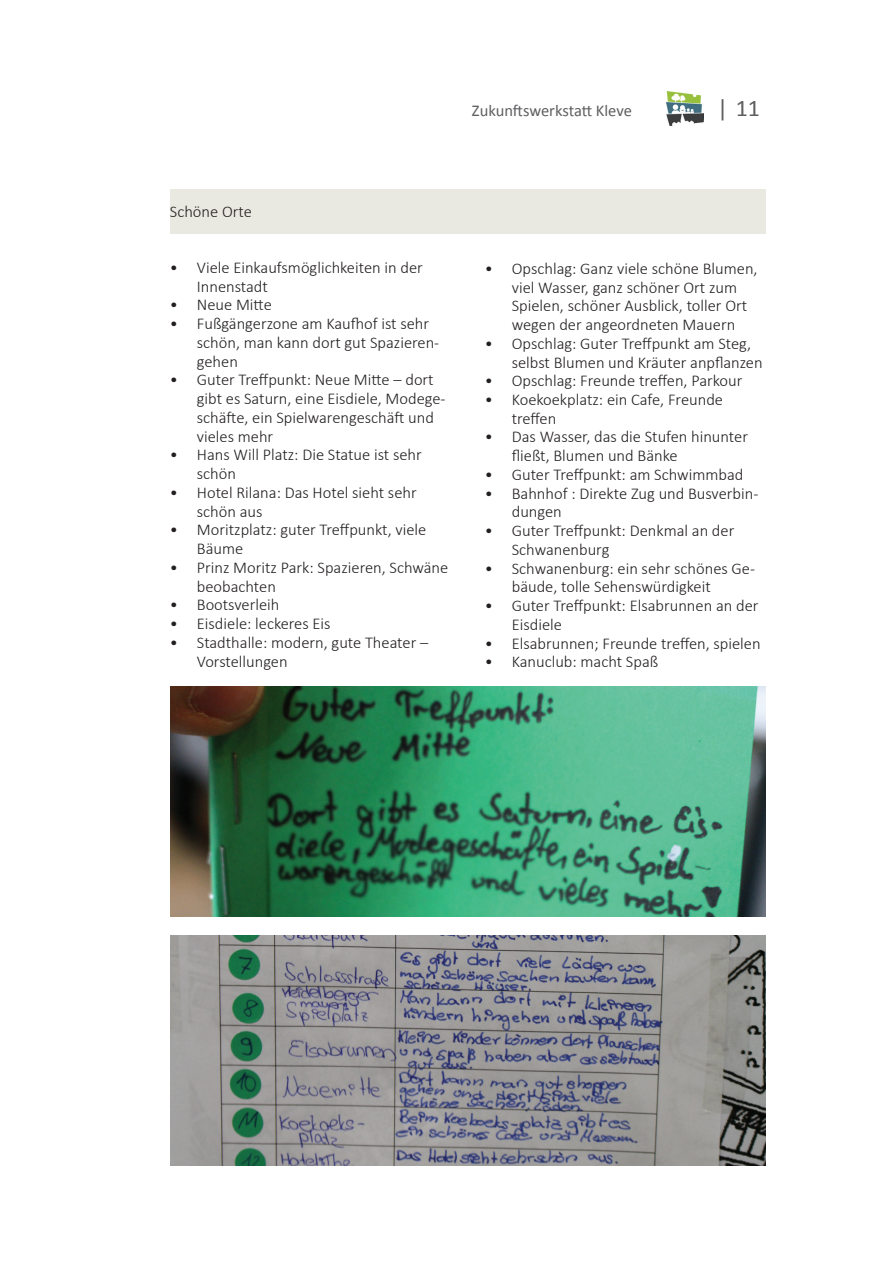
<style>
.page{position:relative;width:893px;height:1263px;background:#fff}
.page>*{position:absolute;margin:0;border:0;box-sizing:border-box;transform-origin:0 0}
.t1{font:24px "Calibri";color:#5f5f62}
.t2{font:300 16.5px/18.8px "Calibri";color:#231f20}
.t3{font:16.5px "Calibri";letter-spacing:-.005em;color:#5f5f62}
</style>
<div class="page">
<img style="left:666px;top:91px;width:37px;height:34px">
<div style="left:170px;top:189px;width:595px;height:45px;background:#e9e9e1"></div>
<img style="left:170px;top:935px;width:595px;height:230px">
<img style="left:170px;top:687px;width:596px;height:229px">
<p class="t3" style="left:472px;top:100px;width:161px">Zukunftswerkstatt Kleve</p>
<h1 class="t1" style="left:717px;top:93px;width:44px">| 11</h1>
<p class="t2" style="left:170px;top:202px;width:84px">Schöne Orte</p>
<p class="t2" style="left:197px;top:258px;width:227px;text-indent:-27px">• Viele Einkaufsmöglichkeiten in der<br>Innenstadt</p>
<p class="t2" style="left:170px;top:295px;width:103px">• Neue Mitte</p>
<p class="t2" style="left:197px;top:314px;width:244px;text-indent:-27px">• Fußgängerzone am Kaufhof ist sehr schön, man kann dort gut Spazieren&shy;gehen</p>
<p class="t2" style="left:197px;top:370px;width:250px;text-indent:-27px">• Guter Treffpunkt: Neue Mitte – dort gibt es Saturn, eine Eisdiele, Modege&shy;schäfte, ein Spielwarengeschäft und vieles mehr</p>
<p class="t2" style="left:197px;top:445px;width:226px;text-indent:-27px">• Hans Will Platz: Die Statue ist sehr schön</p>
<p class="t2" style="left:197px;top:483px;width:221px;text-indent:-27px">• Hotel Rilana: Das Hotel sieht sehr schön aus</p>
<p class="t2" style="left:197px;top:520px;width:231px;text-indent:-27px">• Moritzplatz: guter Treffpunkt, viele<br>Bäume</p>
<p class="t2" style="left:197px;top:558px;width:253px;text-indent:-27px">• Prinz Moritz Park: Spazieren, Schwäne beobachten</p>
<p class="t2" style="left:170px;top:595px;width:111px">• Bootsverleih</p>
<p class="t2" style="left:170px;top:614px;width:162px">• Eisdiele: leckeres Eis</p>
<p class="t2" style="left:197px;top:633px;width:233px;text-indent:-27px">• Stadthalle: modern, gute Theater –<br>Vorstellungen</p>
<p class="t2" style="left:512px;top:259px;width:247px;text-indent:-27px">• Opschlag: Ganz viele schöne Blumen, viel Wasser, ganz schöner Ort zum Spielen, schöner Ausblick, toller Ort wegen der angeordneten Mauern</p>
<p class="t2" style="left:512px;top:334px;width:252px;text-indent:-27px">• Opschlag: Guter Treffpunkt am Steg, selbst Blumen und Kräuter anpflanzen</p>
<p class="t2" style="left:485px;top:371px;width:259px">• Opschlag: Freunde treffen, Parkour</p>
<p class="t2" style="left:512px;top:390px;width:213px;text-indent:-27px">• Koekoekplatz: ein Cafe, Freunde treffen</p>
<p class="t2" style="left:512px;top:427px;width:238px;text-indent:-27px">• Das Wasser, das die Stufen hinunter fließt, Blumen und Bänke</p>
<p class="t2" style="left:485px;top:465px;width:260px">• Guter Treffpunkt: am Schwimmbad</p>
<p class="t2" style="left:512px;top:484px;width:248px;text-indent:-27px">• Bahnhof : Direkte Zug und Busverbin&shy;dungen</p>
<p class="t2" style="left:512px;top:521px;width:224px;text-indent:-27px">• Guter Treffpunkt: Denkmal an der<br>Schwanenburg</p>
<p class="t2" style="left:512px;top:559px;width:245px;text-indent:-27px">• Schwanenburg: ein sehr schönes Ge&shy;bäude, tolle Sehenswürdigkeit</p>
<p class="t2" style="left:512px;top:596px;width:248px;text-indent:-27px">• Guter Treffpunkt: Elsabrunnen an der<br>Eisdiele</p>
<p class="t2" style="left:485px;top:634px;width:277px">• Elsabrunnen; Freunde treffen, spielen</p>
<p class="t2" style="left:485px;top:652px;width:175px">• Kanuclub: macht Spaß</p>
</div>
